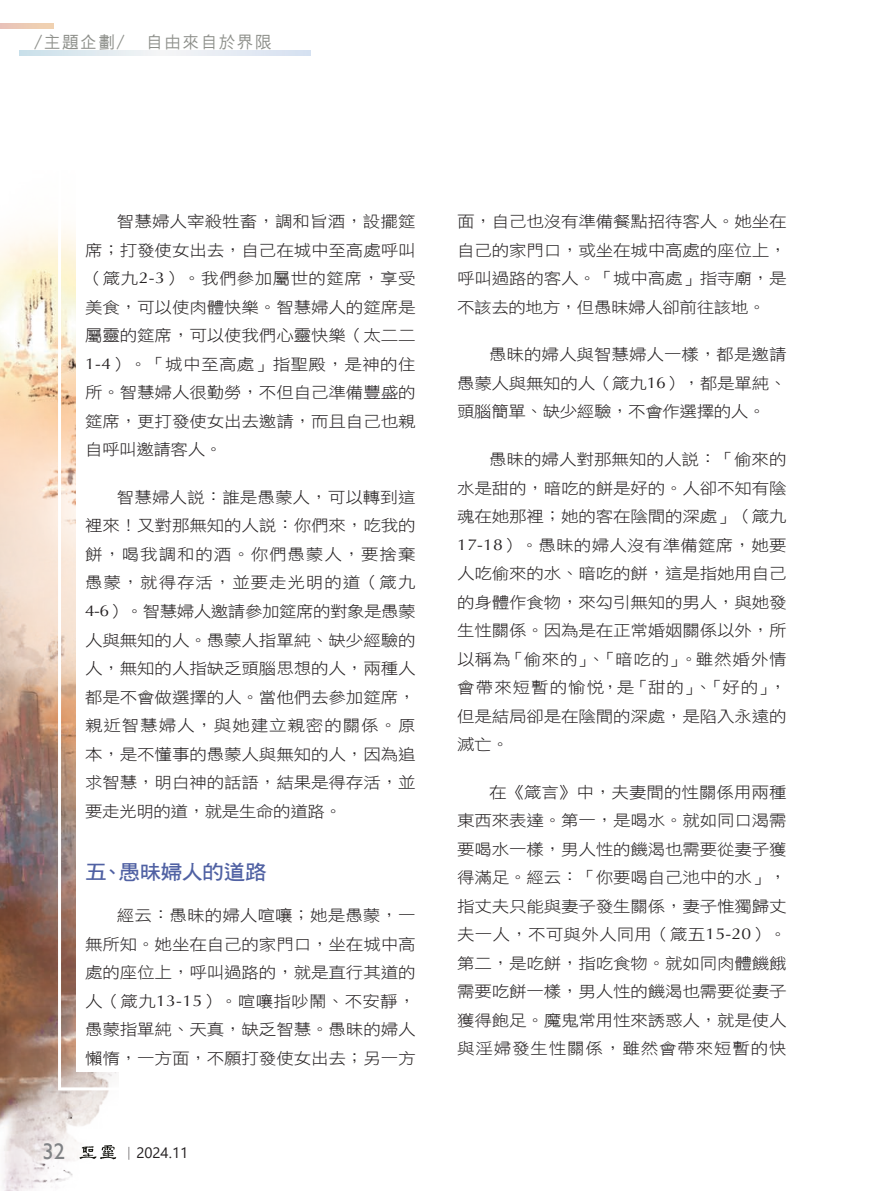
<style>
.page{position:relative;width:893px;height:1191px;background:#fff}
.page>*{position:absolute;margin:0;border:0;box-sizing:border-box;transform-origin:0 0}
.t1{font:22.5px "Gill Sans";color:#808285}
.大標{font:20.25px "DF Hei W7 WIN BF";letter-spacing:-.03em;color:#5061a3;scale:1.08 1}
.作者_大{font:16.5px "DF Hei W5 WIN BF";letter-spacing:.1em;color:#8d8f8a}
.t2{font:15.75px/28.5px "DF Hei W3 WIN BF";letter-spacing:-.01em;color:#231f20;text-align:justify;scale:1.11 1}
.t3{font:15px "Segoe UI";color:#231f20}
.s1{font-family:"Optima"}
.s2{font-family:"Adobe Ming Std";font-weight:300}
</style>
<div class="page">
<img style="left:0;top:23px;width:118px;height:1168px">
<div style="left:58px;top:118px;width:139px;height:972px;border:3px solid #fff"></div>
<div style="left:77px;top:136px;width:85px;height:935px;background:#fff"></div>
<svg style="left:80px;top:1145px;width:36px;height:14px"></svg>
<svg style="left:19px;top:51px;width:291px;height:4px"></svg>
<div style="left:0;top:24px;width:53px;height:5px;background:#edccb5"></div>
<p class="作者_大" style="left:34px;top:33px;width:92px">/主題企劃/</p>
<p class="作者_大" style="left:146px;top:33px;width:127px">自由來自於界限</p>
<p class="t2" style="left:85px;top:207px;width:299px;text-indent:32px">智慧婦人宰殺牲畜，調和旨酒，設擺筵席；打發使女出去，自己在城中至高處呼叫（箴九<span class="s1">2-3</span>）。我們參加屬世的筵席，享受美食，可以使肉體快樂。智慧婦人的筵席是屬靈的筵席，可以使我們心靈快樂（太二二<span class="s1">1-4</span>）。「城中至高處」指聖殿，是神的住所。智慧婦人很勤勞，不但自己準備豐盛的筵席，更打發使女出去邀請，而且自己也親自呼叫邀請客人。</p>
<p class="t2" style="left:85px;top:483px;width:299px;text-indent:32px">智慧婦人說：誰是愚蒙人，可以轉到這裡來！又對那無知的人說：你們來，吃我的餅，喝我調和的酒。你們愚蒙人，要捨棄愚蒙，就得存活，並要走光明的道（箴九<span class="s1">4-6</span>）。智慧婦人邀請參加筵席的對象是愚蒙人與無知的人。愚蒙人指單純、缺少經驗的人，無知的人指缺乏頭腦思想的人，兩種人都是不會做選擇的人。當他們去參加筵席，親近智慧婦人，與她建立親密的關係。原本，是不懂事的愚蒙人與無知的人，因為追求智慧，明白神的話語，結果是得存活，並要走光明的道，就是生命的道路。</p>
<p class="大標" style="left:85px;top:861px;width:170px">五、愚昧婦人的道路</p>
<p class="t2" style="left:85px;top:901px;width:299px;text-indent:32px">經云：愚昧的婦人喧嚷；她是愚蒙，一無所知。她坐在自己的家門口，坐在城中高處的座位上，呼叫過路的，就是直行其道的人（箴九<span class="s1">13-15</span>）。喧嚷指吵鬧、不安靜，愚蒙指單純、天真，缺乏智慧。愚昧的婦人懶惰，一方面，不願打發使女出去；另一方</p>
<h1 class="t1" style="left:43px;top:1138px;width:24px">32</h1>
<p class="t3" style="left:121px;top:1138px;width:68px"><span class="s2">｜</span>2024.11</p>
<p class="t2" style="left:457px;top:207px;width:298px">面，自己也沒有準備餐點招待客人。她坐在自己的家門口，或坐在城中高處的座位上，呼叫過路的客人。「城中高處」指寺廟，是不該去的地方，但愚昧婦人卻前往該地。</p>
<p class="t2" style="left:457px;top:340px;width:298px;text-indent:32px">愚昧的婦人與智慧婦人一樣，都是邀請愚蒙人與無知的人（箴九<span class="s1">16</span>），都是單純、頭腦簡單、缺少經驗，不會作選擇的人。</p>
<p class="t2" style="left:457px;top:445px;width:298px;text-indent:32px">愚昧的婦人對那無知的人說：「偷來的水是甜的，暗吃的餅是好的。人卻不知有陰魂在她那裡；她的客在陰間的深處」（箴九<span class="s1">17-18</span>）。愚昧的婦人沒有準備筵席，她要人吃偷來的水、暗吃的餅，這是指她用自己的身體作食物，來勾引無知的男人，與她發生性關係。因為是在正常婚姻關係以外，所以稱為「偷來的」、「暗吃的」。雖然婚外情會帶來短暫的愉悅，是「甜的」、「好的」，但是結局卻是在陰間的深處，是陷入永遠的滅亡。</p>
<p class="t2" style="left:457px;top:778px;width:298px;text-indent:32px">在《箴言》中，夫妻間的性關係用兩種東西來表達。第一，是喝水。就如同口渴需要喝水一樣，男人性的饑渴也需要從妻子獲得滿足。經云：「你要喝自己池中的水」，指丈夫只能與妻子發生關係，妻子惟獨歸丈夫一人，不可與外人同用（箴五<span class="s1">15-20</span>）。第二，是吃餅，指吃食物。就如同肉體饑餓需要吃餅一樣，男人性的饑渴也需要從妻子獲得飽足。魔鬼常用性來誘惑人，就是使人與淫婦發生性關係，雖然會帶來短暫的快</p>
</div>
